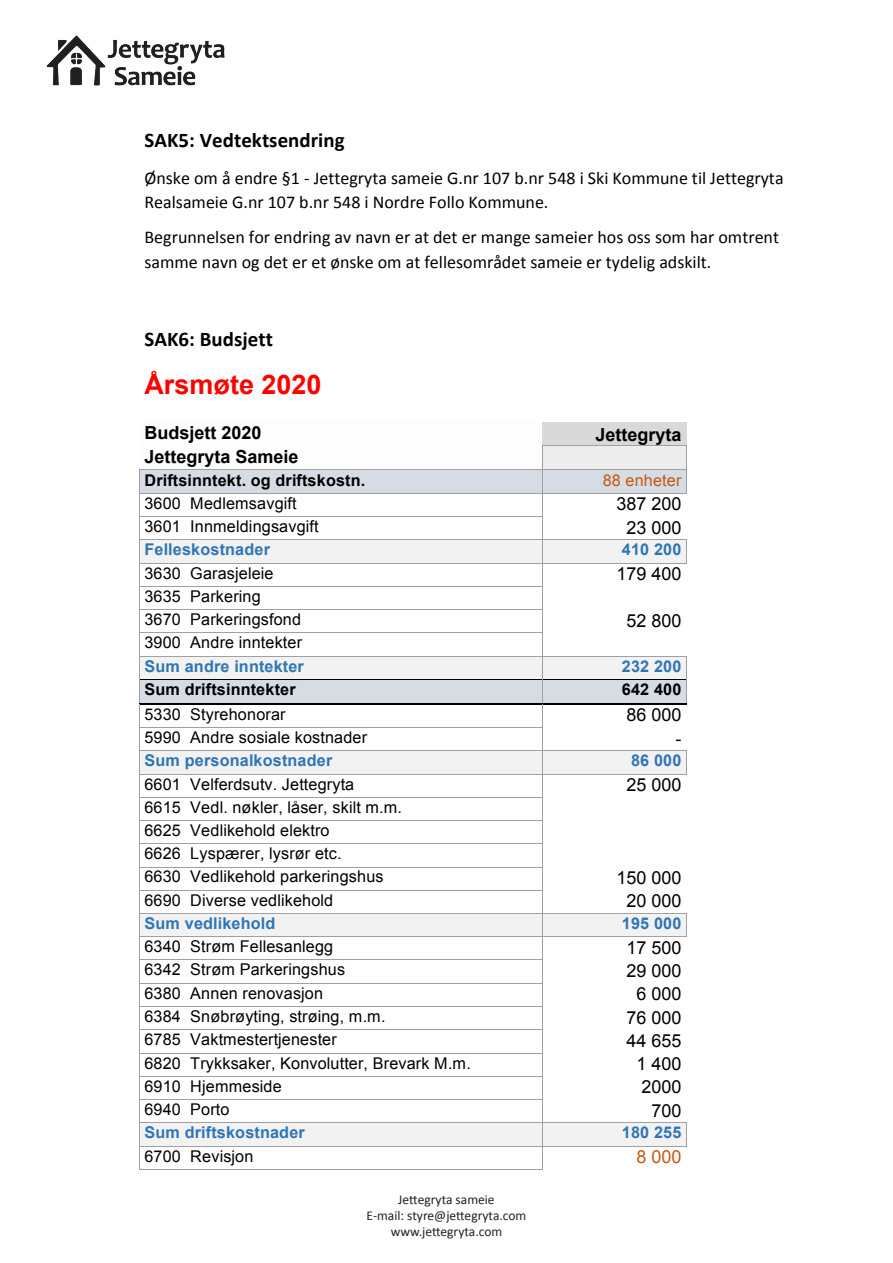
<style>
.page{position:relative;width:893px;height:1263px;background:#fff}
.page>*{position:absolute;margin:0;border:0;box-sizing:border-box;transform-origin:0 0}
.t1{font:700 27px "Arial";color:#f00}
.t2{font:700 20.85px "Calibri";letter-spacing:.005em;color:#000}
.t3{font:18px/24.2px "Calibri";color:#000}
.t4{font:18px "Arial";color:#000}
.t5{font:700 18px "Arial";color:#000}
.t6{font:18px "Arial";color:#c65911}
.t7{font:16.2px/23.2px "Arial";letter-spacing:.01em;color:#000}
.t8{font:700 16.2px "Arial";letter-spacing:.01em;color:#2f75b5}
.t9{font:700 16.2px "Arial";letter-spacing:.01em;color:#000}
.t10{font:16.2px "Arial";letter-spacing:.01em;color:#c65911}
.t11{font:13.5px "Calibri";color:#231f20}
.s1{font-weight:700;color:#2f75b5}
</style>
<div class="page">
<div style="left:543px;top:422px;width:144px;height:23px;background:#d9d9d9"></div>
<div style="left:543px;top:446px;width:143px;height:23px;background:#ededed"></div>
<hr style="left:544px;top:445px;width:142px;height:1px;background:#a0a0a0">
<div style="left:140px;top:471px;width:402px;height:22px;background:#d6dce4"></div>
<div style="left:543px;top:471px;width:143px;height:22px;background:#d6dce4"></div>
<hr style="left:140px;top:469px;width:402px;height:1px;background:#a0a0a0">
<hr style="left:543px;top:469px;width:143px;height:1px;background:#a0a0a0">
<hr style="left:139px;top:493px;width:403px;height:1px;background:#a0a0a0">
<hr style="left:543px;top:493px;width:143px;height:1px;background:#a0a0a0">
<svg style="left:686px;top:445px;width:1px;height:49px"></svg>
<hr style="left:139px;top:516px;width:403px;height:1px;background:#a0a0a0">
<div style="left:140px;top:540px;width:402px;height:23px;background:#f2f2f2"></div>
<div style="left:543px;top:540px;width:143px;height:23px;background:#f2f2f2"></div>
<hr style="left:139px;top:539px;width:403px;height:1px;background:#a0a0a0">
<hr style="left:543px;top:539px;width:143px;height:1px;background:#a0a0a0">
<hr style="left:139px;top:563px;width:403px;height:1px;background:#a0a0a0">
<hr style="left:543px;top:563px;width:143px;height:1px;background:#a0a0a0">
<svg style="left:686px;top:539px;width:1px;height:25px"></svg>
<hr style="left:139px;top:586px;width:403px;height:1px;background:#a0a0a0">
<hr style="left:139px;top:609px;width:403px;height:1px;background:#a0a0a0">
<hr style="left:139px;top:633px;width:403px;height:1px;background:#a0a0a0">
<div style="left:140px;top:656px;width:402px;height:23px;background:#f2f2f2"></div>
<div style="left:543px;top:656px;width:143px;height:23px;background:#f2f2f2"></div>
<hr style="left:139px;top:656px;width:403px;height:1px;background:#a0a0a0">
<hr style="left:543px;top:656px;width:143px;height:1px;background:#a0a0a0">
<div style="left:140px;top:680px;width:402px;height:23px;background:#d6dce4"></div>
<div style="left:543px;top:680px;width:143px;height:23px;background:#d6dce4"></div>
<hr style="left:139px;top:679px;width:403px;height:1px;background:#000">
<hr style="left:543px;top:679px;width:143px;height:1px;background:#000">
<hr style="left:139px;top:703px;width:403px;height:2px;background:#000">
<hr style="left:544px;top:703px;width:142px;height:2px;background:#000">
<svg style="left:686px;top:656px;width:1px;height:49px"></svg>
<hr style="left:139px;top:727px;width:403px;height:1px;background:#a0a0a0">
<div style="left:140px;top:751px;width:402px;height:23px;background:#f2f2f2"></div>
<div style="left:543px;top:751px;width:143px;height:23px;background:#f2f2f2"></div>
<hr style="left:139px;top:750px;width:403px;height:1px;background:#a0a0a0">
<hr style="left:543px;top:750px;width:143px;height:1px;background:#a0a0a0">
<hr style="left:139px;top:774px;width:403px;height:1px;background:#a0a0a0">
<hr style="left:543px;top:774px;width:143px;height:1px;background:#a0a0a0">
<svg style="left:686px;top:750px;width:1px;height:25px"></svg>
<hr style="left:139px;top:797px;width:403px;height:1px;background:#a0a0a0">
<hr style="left:139px;top:820px;width:403px;height:1px;background:#a0a0a0">
<hr style="left:139px;top:843px;width:403px;height:1px;background:#a0a0a0">
<hr style="left:139px;top:867px;width:403px;height:1px;background:#a0a0a0">
<hr style="left:139px;top:890px;width:403px;height:1px;background:#a0a0a0">
<div style="left:140px;top:914px;width:402px;height:22px;background:#f2f2f2"></div>
<div style="left:543px;top:914px;width:143px;height:22px;background:#f2f2f2"></div>
<hr style="left:139px;top:913px;width:403px;height:1px;background:#a0a0a0">
<hr style="left:543px;top:913px;width:143px;height:1px;background:#a0a0a0">
<hr style="left:139px;top:936px;width:403px;height:1px;background:#a0a0a0">
<hr style="left:543px;top:936px;width:143px;height:1px;background:#a0a0a0">
<svg style="left:686px;top:913px;width:1px;height:24px"></svg>
<hr style="left:139px;top:959px;width:403px;height:1px;background:#a0a0a0">
<hr style="left:139px;top:983px;width:403px;height:1px;background:#a0a0a0">
<hr style="left:139px;top:1006px;width:403px;height:1px;background:#a0a0a0">
<hr style="left:139px;top:1029px;width:403px;height:1px;background:#a0a0a0">
<hr style="left:139px;top:1053px;width:403px;height:1px;background:#a0a0a0">
<hr style="left:139px;top:1076px;width:403px;height:1px;background:#a0a0a0">
<hr style="left:139px;top:1099px;width:403px;height:1px;background:#a0a0a0">
<div style="left:140px;top:1123px;width:402px;height:23px;background:#f2f2f2"></div>
<div style="left:543px;top:1123px;width:143px;height:23px;background:#f2f2f2"></div>
<hr style="left:139px;top:1122px;width:403px;height:1px;background:#a0a0a0">
<hr style="left:543px;top:1122px;width:143px;height:1px;background:#a0a0a0">
<hr style="left:139px;top:1146px;width:403px;height:1px;background:#a0a0a0">
<hr style="left:543px;top:1146px;width:143px;height:1px;background:#a0a0a0">
<svg style="left:686px;top:1122px;width:1px;height:25px"></svg>
<svg style="left:139px;top:469px;width:1px;height:700px"></svg>
<hr style="left:139px;top:1169px;width:403px;height:1px;background:#a0a0a0">
<svg style="left:542px;top:445px;width:2px;height:725px"></svg>
<img style="left:46px;top:35px;width:179px;height:51px">
<p class="t2" style="left:144px;top:127px;width:202px">SAK5: Vedtektsendring</p>
<p class="t3" style="left:144px;top:166px;width:641px">Ønske om å endre §1 - Jettegryta sameie G.nr 107 b.nr 548 i Ski Kommune til Jettegryta<br>Realsameie G.nr 107 b.nr 548 i Nordre Follo Kommune.</p>
<p class="t3" style="left:144px;top:225px;width:636px">Begrunnelsen for endring av navn er at det er mange sameier hos oss som har omtrent samme navn og det er et ønske om at fellesområdet sameie er tydelig adskilt.</p>
<p class="t2" style="left:144px;top:325px;width:130px">SAK6: Budsjett</p>
<p class="t1" style="left:144px;top:366px;width:179px">Årsmøte 2020</p>
<p class="t5" style="left:144px;top:420px;width:119px">Budsjett 2020</p>
<p class="t5" style="left:595px;top:423px;width:88px">Jettegryta</p>
<p class="t5" style="left:144px;top:444px;width:156px">Jettegryta Sameie</p>
<p class="t9" style="left:144px;top:469px;width:222px">Driftsinntekt. og driftskostn.</p>
<p class="t10" style="left:603px;top:469px;width:80px">88 enheter</p>
<p class="t7" style="left:144px;top:492px;width:154px">3600 Medlemsavgift</p>
<p class="t4" style="left:616px;top:492px;width:67px">387 200</p>
<p class="t7" style="left:144px;top:515px;width:176px">3601 Innmeldingsavgift</p>
<p class="t4" style="left:627px;top:515px;width:57px">23 000</p>
<p class="t8" style="left:144px;top:539px;width:127px">Felleskostnader</p>
<p class="t8" style="left:622px;top:539px;width:61px">410 200</p>
<p class="t7" style="left:144px;top:561px;width:131px">3630 Garasjeleie</p>
<p class="t4" style="left:616px;top:562px;width:67px">179 400</p>
<p class="t7" style="left:144px;top:584px;width:158px">3635 Parkering<br>3670 Parkeringsfond</p>
<p class="t4" style="left:627px;top:608px;width:57px">52 800</p>
<p class="t7" style="left:144px;top:631px;width:161px">3900 Andre inntekter<br><span class="s1">Sum andre inntekter</span></p>
<p class="t8" style="left:622px;top:655px;width:61px">232 200</p>
<p class="t9" style="left:144px;top:678px;width:153px">Sum driftsinntekter</p>
<p class="t9" style="left:622px;top:678px;width:61px">642 400</p>
<p class="t7" style="left:144px;top:703px;width:143px">5330 Styrehonorar</p>
<p class="t4" style="left:627px;top:703px;width:57px">86 000</p>
<p class="t7" style="left:144px;top:726px;width:224px">5990 Andre sosiale kostnader</p>
<p class="t4" style="left:676px;top:726px;width:7px">-</p>
<p class="t8" style="left:144px;top:750px;width:189px">Sum personalkostnader</p>
<p class="t8" style="left:631px;top:750px;width:52px">86 000</p>
<p class="t7" style="left:144px;top:772px;width:211px">6601 Velferdsutv. Jettegryta</p>
<p class="t4" style="left:627px;top:773px;width:57px">25 000</p>
<p class="t7" style="left:144px;top:795px;width:259px">6615 Vedl. nøkler, låser, skilt m.m.<br>6625 Vedlikehold elektro<br>6626 Lyspærer, lysrør etc.<br>6630 Vedlikehold parkeringshus</p>
<p class="t4" style="left:616px;top:866px;width:67px">150 000</p>
<p class="t7" style="left:144px;top:889px;width:190px">6690 Diverse vedlikehold</p>
<p class="t4" style="left:627px;top:889px;width:57px">20 000</p>
<p class="t8" style="left:144px;top:912px;width:132px">Sum vedlikehold</p>
<p class="t8" style="left:622px;top:912px;width:61px">195 000</p>
<p class="t7" style="left:144px;top:935px;width:190px">6340 Strøm Fellesanlegg</p>
<p class="t4" style="left:627px;top:936px;width:57px">17 500</p>
<p class="t7" style="left:144px;top:958px;width:202px">6342 Strøm Parkeringshus</p>
<p class="t4" style="left:627px;top:959px;width:57px">29 000</p>
<p class="t7" style="left:144px;top:982px;width:180px">6380 Annen renovasjon</p>
<p class="t4" style="left:637px;top:982px;width:47px">6 000</p>
<p class="t7" style="left:144px;top:1005px;width:243px">6384 Snøbrøyting, strøing, m.m.</p>
<p class="t4" style="left:627px;top:1005px;width:57px">76 000</p>
<p class="t7" style="left:144px;top:1028px;width:194px">6785 Vaktmestertjenester</p>
<p class="t4" style="left:627px;top:1028px;width:57px">44 655</p>
<p class="t7" style="left:144px;top:1051px;width:328px">6820 Trykksaker, Konvolutter, Brevark M.m.</p>
<p class="t4" style="left:637px;top:1052px;width:47px">1 400</p>
<p class="t7" style="left:144px;top:1074px;width:139px">6910 Hjemmeside</p>
<p class="t4" style="left:641px;top:1075px;width:42px">2000</p>
<p class="t7" style="left:144px;top:1098px;width:87px">6940 Porto</p>
<p class="t4" style="left:652px;top:1098px;width:32px">700</p>
<p class="t8" style="left:144px;top:1121px;width:162px">Sum driftskostnader</p>
<p class="t8" style="left:622px;top:1121px;width:61px">180 255</p>
<p class="t7" style="left:144px;top:1144px;width:110px">6700 Revisjon</p>
<p class="t6" style="left:637px;top:1145px;width:47px">8 000</p>
<p class="t11" style="left:398px;top:1191px;width:98px">Jettegryta sameie</p>
<p class="t11" style="left:367px;top:1207px;width:161px">E-mail: styre@jettegryta.com</p>
<p class="t11" style="left:391px;top:1223px;width:113px">www.jettegryta.com</p>
</div>
